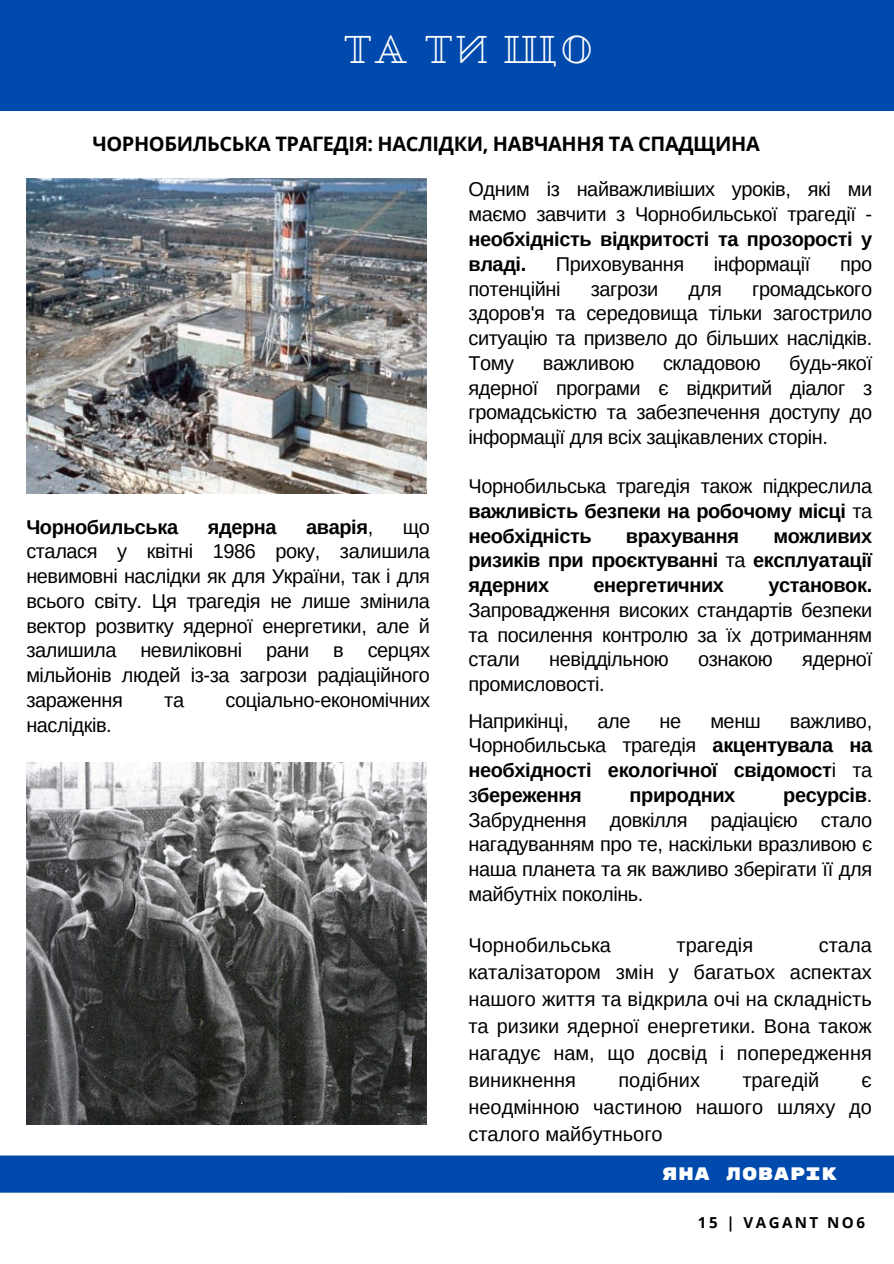
<style>
.page{position:relative;width:894px;height:1264px;background:#fff}
.page>*{position:absolute;margin:0;border:0;box-sizing:border-box;transform-origin:0 0}
.t1{font:37.65px "Pirou Cyrillic";color:#fff}
.t2{font:19.95px/24.8px "Arimo";letter-spacing:-.02em;color:#000;text-align:justify}
.t3{font:700 19.95px/24.8px "Arimo";letter-spacing:-.02em;color:#000;text-align:justify}
.t4{font:700 19.95px "Open Sans";letter-spacing:-.02em;color:#000}
.t5{font:19.95px "Arimo";color:#000}
.t6{font:18px "Rubik Mono One";letter-spacing:.03em;color:#fff}
.t7{font:700 15.15px "Open Sans";letter-spacing:.16em;color:#000}
.s1{font-weight:700}
.s2{font-weight:400}
</style>
<div class="page">
<div style="left:0;top:1155px;width:893px;height:37px;background:#004aad"></div>
<div style="left:0;top:0;width:893px;height:110px;background:#004aad"></div>
<img style="left:26px;top:178px;width:400px;height:315px">
<img style="left:26px;top:762px;width:400px;height:362px">
<h4 class="t1" style="left:343px;top:28px;width:251px">ТА ТИ ЩО</h4>
<h4 class="t4" style="left:92px;top:129px;width:668px">ЧОРНОБИЛЬСЬКА ТРАГЕДІЯ: НАСЛІДКИ, НАВЧАННЯ ТА СПАДЩИНА</h4>
<h4 class="t2" style="left:468px;top:177px;width:405px">Одним із найважливіших уроків, які ми маємо завчити з Чорнобильської трагедії - <span class="s1">необхідність відкритості та прозорості у владі.</span></h4>
<h4 class="t2" style="left:555px;top:251px;width:130px">Приховування</h4>
<h4 class="t2" style="left:713px;top:251px;width:98px">інформації</h4>
<h4 class="t2" style="left:839px;top:251px;width:34px">про</h4>
<h4 class="t2" style="left:468px;top:276px;width:93px">потенційні</h4>
<h4 class="t2" style="left:590px;top:276px;width:69px">загрози</h4>
<h4 class="t2" style="left:688px;top:276px;width:35px">для</h4>
<h4 class="t2" style="left:468px;top:276px;width:405px;text-indent:283px">громадського здоров'я та середовища тільки загострило ситуацію та призвело до більших наслідків.<br>Тому</h4>
<h4 class="t2" style="left:468px;top:350px;width:405px;text-indent:320px">будь-якої ядерної програми є відкритий діалог з громадськістю та забезпечення доступу до інформації для всіх зацікавлених сторін.</h4>
<h3 class="t3" style="left:468px;top:474px;width:405px"><span class="s2">Чорнобильська трагедія також підкреслила </span>важливість безпеки на робочому місці <span class="s2">та </span>необхідність</h3>
<h4 class="t2" style="left:542px;top:350px;width:93px">важливою</h4>
<h4 class="t2" style="left:662px;top:350px;width:99px">складовою</h4>
<h4 class="t3" style="left:26px;top:514px;width:153px">Чорнобильська</h4>
<h4 class="t3" style="left:208px;top:514px;width:70px">ядерна</h4>
<h4 class="t3" style="left:306px;top:514px;width:68px">аварія<span class="s2">,</span></h4>
<h4 class="t2" style="left:26px;top:514px;width:405px;text-indent:376px">що сталася у квітні 1986 року, залишила невимовні наслідки як для України, так і для всього світу. Ця трагедія не лише змінила вектор розвитку ядерної енергетики, але й залишила невиліковні рани в серцях мільйонів людей із-за загрози радіаційного зараження</h4>
<h3 class="t3" style="left:625px;top:523px;width:115px">врахування</h3>
<h3 class="t3" style="left:468px;top:523px;width:405px;text-indent:305px">можливих ризиків при проєктуванні <span class="s2">та</span> експлуатації ядерних</h3>
<h3 class="t3" style="left:593px;top:573px;width:132px">енергетичних</h3>
<h3 class="t2" style="left:468px;top:573px;width:405px;text-indent:300px"><span class="s1">установок.<br></span>Запровадження високих стандартів безпеки та посилення контролю за їх дотриманням стали</h3>
<h3 class="t2" style="left:549px;top:647px;width:121px">невіддільною</h3>
<h3 class="t2" style="left:698px;top:647px;width:76px">ознакою</h3>
<h3 class="t2" style="left:802px;top:647px;width:71px">ядерної</h3>
<h3 class="t2" style="left:468px;top:672px;width:138px">промисловості.</h3>
<h3 class="t2" style="left:468px;top:708px;width:102px">Наприкінці,</h3>
<h3 class="t2" style="left:597px;top:708px;width:35px">але</h3>
<h3 class="t2" style="left:659px;top:708px;width:23px">не</h3>
<h3 class="t2" style="left:710px;top:708px;width:52px">менш</h3>
<h4 class="t2" style="left:164px;top:687px;width:21px">та</h4>
<h4 class="t2" style="left:225px;top:687px;width:206px">соціально-економічних</h4>
<h3 class="t3" style="left:468px;top:708px;width:405px;text-indent:321px"><span class="s2">важливо, Чорнобильська трагедія</span> акцентувала на необхідності екологічної свідомост<span class="s2">і та з</span>береження</h3>
<h4 class="t2" style="left:26px;top:712px;width:87px">наслідків.</h4>
<h3 class="t2" style="left:468px;top:782px;width:405px;text-indent:315px"><span class="s1">ресурсів</span>.<br>Забруднення довкілля радіацією стало нагадуванням про те, наскільки вразливою є наша планета та як важливо зберігати її для майбутніх поколінь.</h3>
<p class="t5" style="left:468px;top:933px;width:144px">Чорнобильська</p>
<p class="t5" style="left:676px;top:933px;width:78px">трагедія</p>
<h3 class="t3" style="left:629px;top:782px;width:107px">природних</h3>
<p class="t2" style="left:468px;top:931px;width:404px;line-height:27px;text-indent:350px">стала каталізатором змін у багатьох аспектах нашого життя та відкрила очі на складність та ризики ядерної енергетики. Вона також нагадує нам, що досвід і попередження виникнення</p>
<p class="t5" style="left:618px;top:1068px;width:83px">подібних</p>
<p class="t5" style="left:742px;top:1068px;width:78px">трагедій</p>
<p class="t2" style="left:468px;top:1066px;width:404px;line-height:27px;text-indent:393px">є неодмінною частиною нашого шляху до сталого майбутнього</p>
<h4 class="t6" style="left:662px;top:1162px;width:175px">ЯНА ЛОВАРІК</h4>
<h1 class="t6" style="left:686px;top:1162px;width:191px">ТЕКСТ АБЗАЦА</h1>
<p class="t7" style="left:697px;top:1211px;width:168px">15 | VAGANT NO6</p>
</div>
